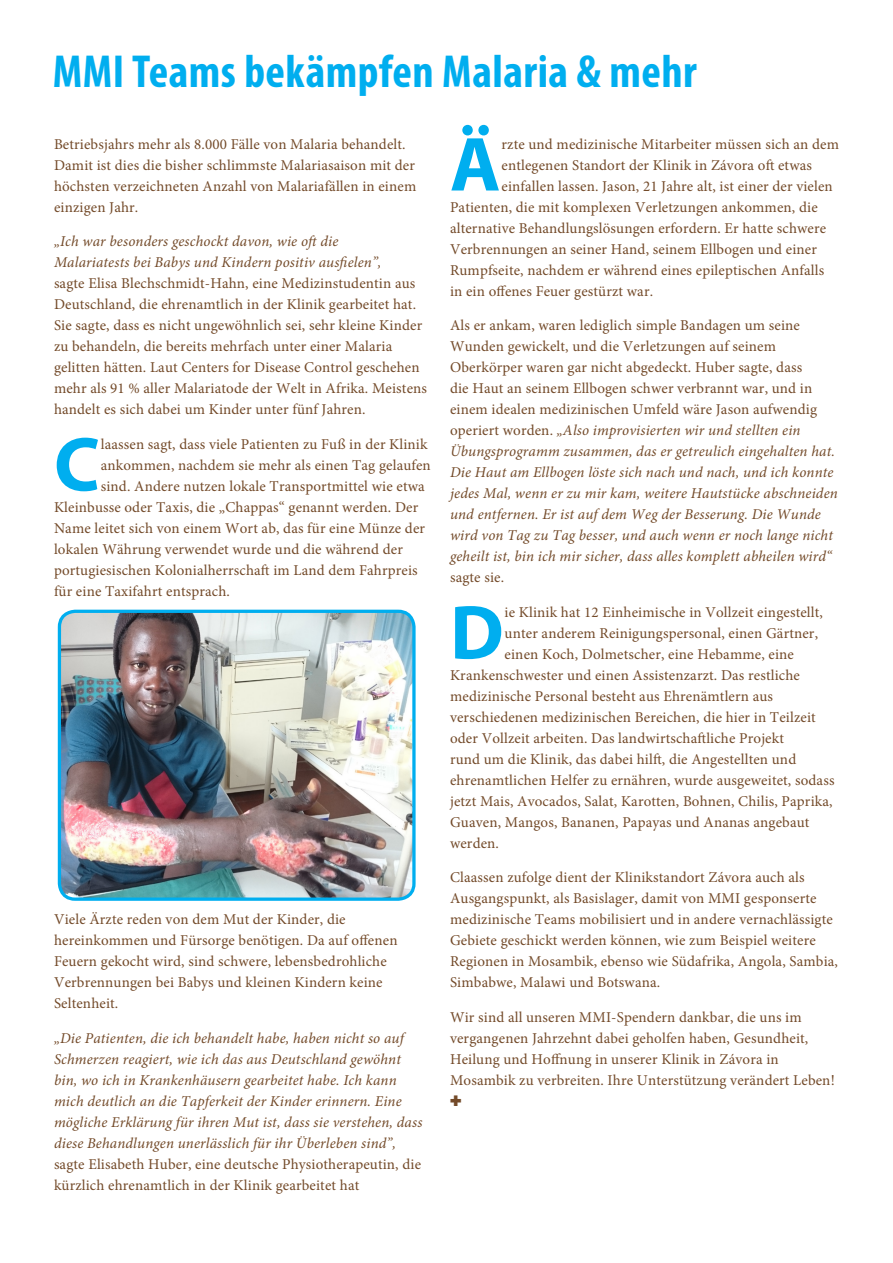
<style>
.page{position:relative;width:893px;height:1263px;background:#fff}
.page>*{position:absolute;margin:0;border:0;box-sizing:border-box;transform-origin:0 0}
.Drop_Cap{font:700 77.25px "Myriad Pro";color:#00aeef}
.Headline_Medium{font:700 condensed 46.5px "Myriad Pro";letter-spacing:.01em;color:#00aeef}
.Drop_Cap-2{font:15px/21px "Minion Pro";letter-spacing:.01em;color:#734a29}
.Body_Text{font:15px/21px "Minion Pro";letter-spacing:.01em;color:#734a29}
.Body_Text-2{font:italic 15px/21px "Minion Pro";letter-spacing:.01em;color:#734a29}
.s1{font-style:italic}
.s2{font-style:normal}
</style>
<div class="page">
<img style="left:59px;top:611px;width:353px;height:286px">
<div style="left:58px;top:610px;width:358px;height:291px;border:3px solid #00aeef;border-radius:16px"></div>
<p class="Headline_Medium" style="left:53px;top:43px;width:646px">MMI Teams bekämpfen Malaria &amp; mehr</p>
<p class="Drop_Cap" style="left:450px;top:121px;width:52px">Ä</p>
<p class="Drop_Cap-2" style="left:54px;top:133px;width:364px">Betriebsjahrs mehr als 8.000 Fälle von Malaria behandelt.<br>Damit ist dies die bisher schlimmste Malariasaison mit der höchsten verzeichneten Anzahl von Malariafällen in einem einzigen Jahr.</p>
<p class="Body_Text" style="left:54px;top:231px;width:375px"><span class="s1">„Ich war besonders geschockt davon, wie oft die<br>Malariatests bei Babys und Kindern positiv ausfielen”,<br></span>sagte Elisa Blechschmidt-Hahn, eine Medizinstudentin aus Deutschland, die ehrenamtlich in der Klinik gearbeitet hat.<br>Sie sagte, dass es nicht ungewöhnlich sei, sehr kleine Kinder zu behandeln, die bereits mehrfach unter einer Malaria gelitten hätten. Laut Centers for Disease Control geschehen mehr als 91 % aller Malariatode der Welt in Afrika. Meistens handelt es sich dabei um Kinder unter fünf Jahren.</p>
<p class="Drop_Cap" style="left:54px;top:421px;width:48px">C</p>
<p class="Drop_Cap-2" style="left:101px;top:433px;width:328px">laassen sagt, dass viele Patienten zu Fuß in der Klinik</p>
<p class="Drop_Cap-2" style="left:501px;top:133px;width:339px">rzte und medizinische Mitarbeiter müssen sich an dem</p>
<p class="Drop_Cap-2" style="left:501px;top:154px;width:312px">entlegenen Standort der Klinik in Závora oft etwas</p>
<p class="Drop_Cap-2" style="left:501px;top:175px;width:333px">einfallen lassen. Jason, 21 Jahre alt, ist einer der vielen</p>
<p class="Drop_Cap-2" style="left:450px;top:196px;width:369px">Patienten, die mit komplexen Verletzungen ankommen, die</p>
<p class="Drop_Cap-2" style="left:450px;top:217px;width:378px">alternative Behandlungslösungen erfordern. Er hatte schwere</p>
<p class="Drop_Cap-2" style="left:450px;top:238px;width:368px">Verbrennungen an seiner Hand, seinem Ellbogen und einer</p>
<p class="Drop_Cap-2" style="left:450px;top:259px;width:376px">Rumpfseite, nachdem er während eines epileptischen Anfalls</p>
<p class="Drop_Cap-2" style="left:450px;top:280px;width:205px">in ein offenes Feuer gestürzt war.</p>
<p class="Body_Text-2" style="left:450px;top:315px;width:389px"><span class="s2">Als er ankam, waren lediglich simple Bandagen um seine Wunden gewickelt, und die Verletzungen auf seinem Oberkörper waren gar nicht abgedeckt. Huber sagte, dass<br>die Haut an seinem Ellbogen schwer verbrannt war, und in einem idealen medizinischen Umfeld wäre Jason aufwendig operiert worden.</span> „Also improvisierten wir und stellten ein Übungsprogramm zusammen, das er getreulich eingehalten hat.<br>Die Haut am Ellbogen löste sich nach und nach, und ich konnte jedes Mal, wenn er zu mir kam, weitere Hautstücke abschneiden und entfernen. Er ist auf dem Weg der Besserung. Die Wunde wird von Tag zu Tag besser, und auch wenn er noch lange nicht geheilt ist, bin ich mir sicher, dass alles komplett abheilen wird“ <span class="s2">sagte sie.</span></p>
<p class="Drop_Cap" style="left:450px;top:589px;width:55px">D</p>
<p class="Drop_Cap-2" style="left:505px;top:601px;width:320px">ie Klinik hat 12 Einheimische in Vollzeit eingestellt,</p>
<p class="Drop_Cap-2" style="left:101px;top:454px;width:332px">ankommen, nachdem sie mehr als einen Tag gelaufen</p>
<p class="Drop_Cap-2" style="left:101px;top:475px;width:325px">sind. Andere nutzen lokale Transportmittel wie etwa</p>
<p class="Drop_Cap-2" style="left:54px;top:496px;width:366px">Kleinbusse oder Taxis, die „Chappas“ genannt werden. Der</p>
<p class="Drop_Cap-2" style="left:54px;top:517px;width:373px">Name leitet sich von einem Wort ab, das für eine Münze der</p>
<p class="Drop_Cap-2" style="left:54px;top:538px;width:351px">lokalen Währung verwendet wurde und die während der</p>
<p class="Drop_Cap-2" style="left:54px;top:559px;width:365px">portugiesischen Kolonialherrschaft im Land dem Fahrpreis</p>
<p class="Drop_Cap-2" style="left:54px;top:580px;width:177px">für eine Taxifahrt entsprach.</p>
<p class="Drop_Cap-2" style="left:505px;top:622px;width:315px">unter anderem Reinigungspersonal, einen Gärtner,</p>
<p class="Drop_Cap-2" style="left:505px;top:643px;width:291px">einen Koch, Dolmetscher, eine Hebamme, eine</p>
<p class="Drop_Cap-2" style="left:450px;top:664px;width:351px">Krankenschwester und einen Assistenzarzt. Das restliche</p>
<p class="Drop_Cap-2" style="left:450px;top:685px;width:325px">medizinische Personal besteht aus Ehrenämtlern aus</p>
<p class="Drop_Cap-2" style="left:450px;top:706px;width:367px">verschiedenen medizinischen Bereichen, die hier in Teilzeit</p>
<p class="Drop_Cap-2" style="left:450px;top:727px;width:335px">oder Vollzeit arbeiten. Das landwirtschaftliche Projekt</p>
<p class="Drop_Cap-2" style="left:450px;top:748px;width:348px">rund um die Klinik, das dabei hilft, die Angestellten und</p>
<p class="Drop_Cap-2" style="left:450px;top:769px;width:386px">ehrenamtlichen Helfer zu ernähren, wurde ausgeweitet, sodass</p>
<p class="Drop_Cap-2" style="left:450px;top:790px;width:384px">jetzt Mais, Avocados, Salat, Karotten, Bohnen, Chilis, Paprika,</p>
<p class="Drop_Cap-2" style="left:450px;top:811px;width:361px">Guaven, Mangos, Bananen, Papayas und Ananas angebaut</p>
<p class="Drop_Cap-2" style="left:450px;top:832px;width:51px">werden.</p>
<p class="Body_Text" style="left:450px;top:867px;width:389px">Claassen zufolge dient der Klinikstandort Závora auch als Ausgangspunkt, als Basislager, damit von MMI gesponserte medizinische Teams mobilisiert und in andere vernachlässigte Gebiete geschickt werden können, wie zum Beispiel weitere Regionen in Mosambik, ebenso wie Südafrika, Angola, Sambia, Simbabwe, Malawi und Botswana.</p>
<p class="Body_Text" style="left:450px;top:1006px;width:386px">Wir sind all unseren MMI-Spendern dankbar, die uns im vergangenen Jahrzehnt dabei geholfen haben, Gesundheit, Heilung und Hoffnung in unserer Klinik in Závora in Mosambik zu verbreiten. Ihre Unterstützung verändert Leben! ✚</p>
<p class="Body_Text" style="left:54px;top:909px;width:345px">Viele Ärzte reden von dem Mut der Kinder, die hereinkommen und Fürsorge benötigen. Da auf offenen Feuern gekocht wird, sind schwere, lebensbedrohliche Verbrennungen bei Babys und kleinen Kindern keine Seltenheit.</p>
<p class="Body_Text-2" style="left:54px;top:1027px;width:370px">„Die Patienten, die ich behandelt habe, haben nicht so auf Schmerzen reagiert, wie ich das aus Deutschland gewöhnt bin, wo ich in Krankenhäusern gearbeitet habe. Ich kann mich deutlich an die Tapferkeit der Kinder erinnern. Eine mögliche Erklärung für ihren Mut ist, dass sie verstehen, dass diese Behandlungen unerlässlich für ihr Überleben sind”, <span class="s2">sagte Elisabeth Huber, eine deutsche Physiotherapeutin, die kürzlich ehrenamtlich in der Klinik gearbeitet hat</span></p>
</div>
